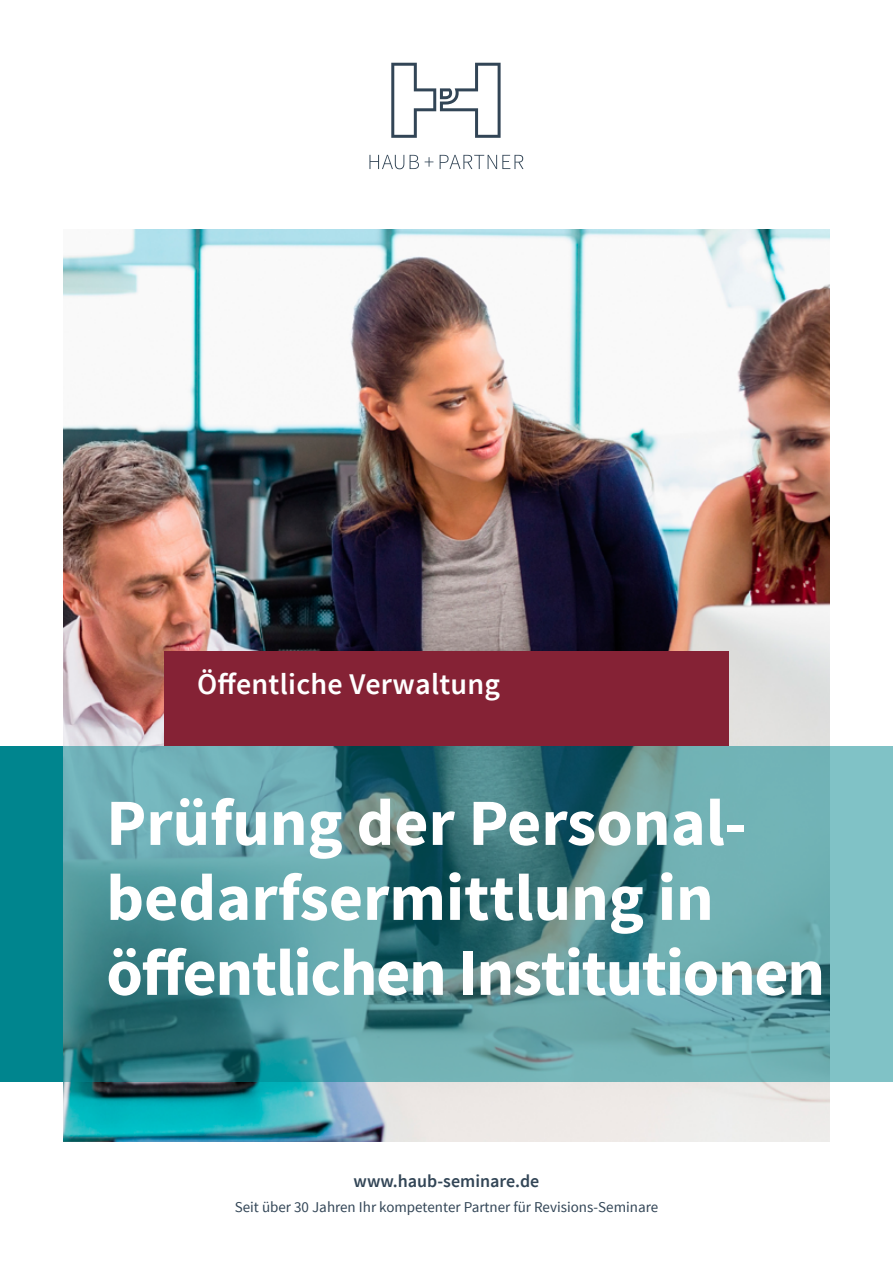
<style>
.page{position:relative;width:893px;height:1263px;background:#fff}
.page>*{position:absolute;margin:0;border:0;box-sizing:border-box;transform-origin:0 0}
.t1{font:700 66px/75px "Source Sans Pro";color:#fff}
.t2{font:600 30px "Source Sans Pro";letter-spacing:.01em;color:#fff}
.t3{font:600 18px "Source Sans Pro";color:#324556}
.t4{font:15px "Source Sans Pro";color:#324556}
</style>
<div class="page">
<div style="left:0;top:746px;width:77px;height:335px;background:#00858e"></div>
<img style="left:64px;top:230px;width:765px;height:912px">
<svg style="left:63px;top:746px;width:830px;height:335px;background:#57979c"></svg>
<div style="left:164px;top:651px;width:565px;height:95px;background:#852235"></div>
<svg style="left:391px;top:63px;width:110px;height:75px"></svg>
<svg style="left:369px;top:155px;width:35px;height:14px"></svg>
<svg style="left:410px;top:155px;width:9px;height:14px"></svg>
<svg style="left:425px;top:157px;width:8px;height:10px"></svg>
<svg style="left:440px;top:155px;width:83px;height:14px"></svg>
<p class="t2" style="left:197px;top:665px;width:305px">Öffentliche Verwaltung</p>
<p class="t1" style="left:106px;top:788px;width:720px">Prüfung der Personal&shy;bedarfsermittlung in öffentlichen Institutionen</p>
<p class="t3" style="left:354px;top:1169px;width:187px">www.haub-seminare.de</p>
<p class="t4" style="left:235px;top:1198px;width:425px">Seit über 30 Jahren Ihr kompetenter Partner für Revisions-Seminare</p>
</div>
